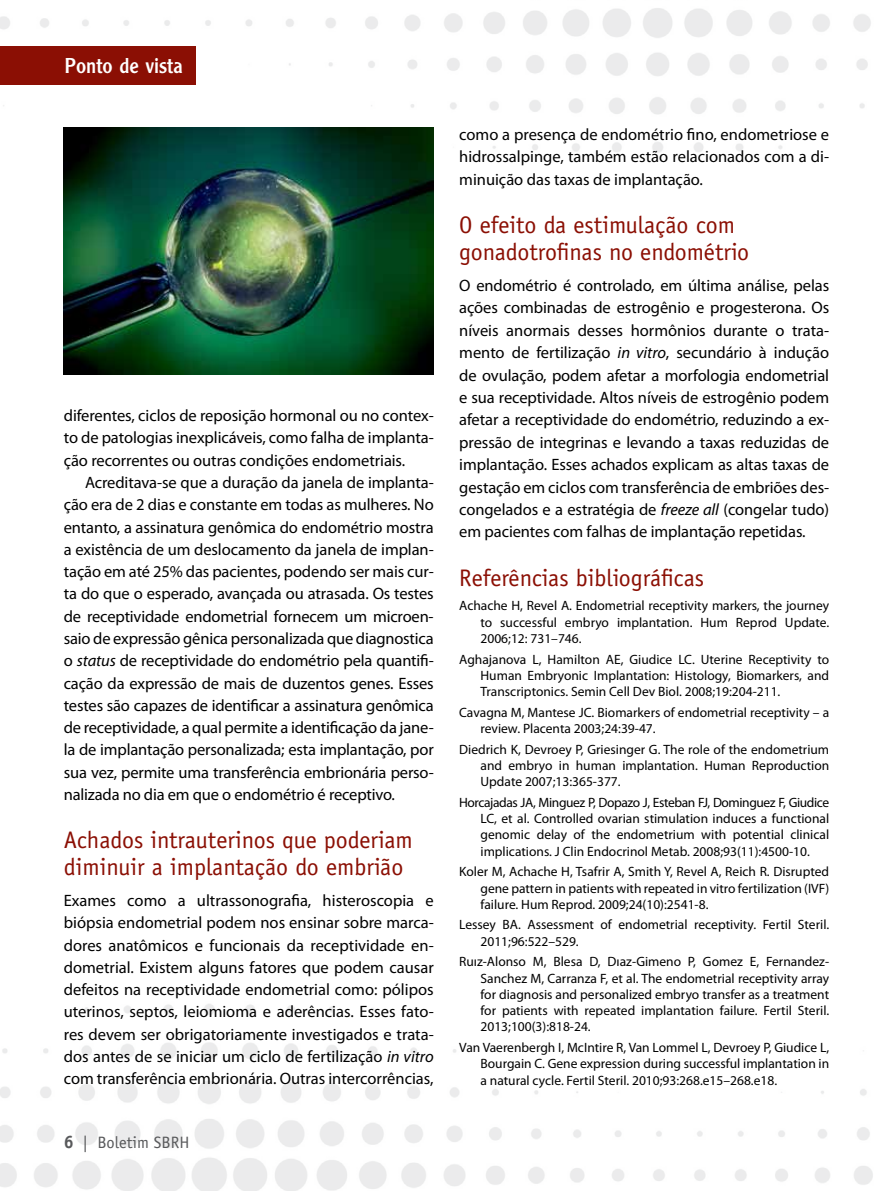
<style>
.page{position:relative;width:893px;height:1191px;background:#fff}
.page>*{position:absolute;margin:0;border:0;box-sizing:border-box;transform-origin:0 0}
.t1{font:24px/27px "Officina Sans Std";color:#8b0f04}
.t2{font:22.5px "Clearface Got T";color:#fff}
.t3{font:16.5px/22.4px "Myriad Pro";letter-spacing:-.005em;color:#000;text-align:justify}
.t4{font:16.5px "Officina Sans Std";color:#58595b}
.t5{font:13.5px/16.4px "Myriad Pro";color:#000;text-align:justify}
.s1{font-style:italic}
.s2{font-weight:700;font-size:18px}
</style>
<div class="page">
<img style="left:0;top:1004px;width:873px;height:187px">
<img style="left:0;top:8px;width:871px;height:163px">
<div style="left:0;top:47px;width:196px;height:38px;background:#8b0f04"></div>
<img style="left:64px;top:128px;width:370px;height:246px">
<h2 class="t2" style="left:64px;top:53px;width:120px">Ponto de vista</h2>
<p class="t3" style="left:64px;top:404px;width:371px">diferentes, ciclos de reposição hormonal ou no contex&shy;to de patologias inexplicáveis, como falha de implanta&shy;ção recorrentes ou outras condições endometriais.</p>
<p class="t3" style="left:64px;top:471px;width:371px;text-indent:21px">Acreditava-se que a duração da janela de implanta&shy;ção era de 2 dias e constante em todas as mulheres. No entanto, a assinatura genômica do endométrio mostra a existência de um deslocamento da janela de implan&shy;tação em até 25% das pacientes, podendo ser mais cur&shy;ta do que o esperado, avançada ou atrasada. Os testes de receptividade endometrial fornecem um microen&shy;saio de expressão gênica personalizada que diagnostica o <span class="s1">status</span> de receptividade do endométrio pela quantifi&shy;cação da expressão de mais de duzentos genes. Esses testes são capazes de identificar a assinatura genômica de receptividade, a qual permite a identificação da jane&shy;la de implantação personalizada; esta implantação, por sua vez, permite uma transferência embrionária perso&shy;nalizada no dia em que o endométrio é receptivo.</p>
<h1 class="t1" style="left:64px;top:826px;width:351px">Achados intrauterinos que poderiam diminuir a implantação do embrião</h1>
<p class="t3" style="left:64px;top:889px;width:371px">Exames como a ultrassonografia, histeroscopia e biópsia endometrial podem nos ensinar sobre marca&shy;dores anatômicos e funcionais da receptividade en&shy;dometrial. Existem alguns fatores que podem causar defeitos na receptividade endometrial como: pólipos uterinos, septos, leiomioma e aderências. Esses fato&shy;res devem ser obrigatoriamente investigados e trata&shy;dos antes de se iniciar um ciclo de fertilização <span class="s1">in vitro </span>com transferência embrionária. Outras intercorrências,</p>
<p class="t4" style="left:64px;top:1133px;width:127px"><span class="s2">6</span> | Boletim SBRH</p>
<p class="t3" style="left:459px;top:123px;width:371px">como a presença de endométrio fino, endometriose e hidrossalpinge, também estão relacionados com a di&shy;minuição das taxas de implantação.</p>
<h1 class="t1" style="left:459px;top:211px;width:291px">O efeito da estimulação com gonadotrofinas no endométrio</h1>
<p class="t3" style="left:459px;top:274px;width:371px">O endométrio é controlado, em última análise, pelas ações combinadas de estrogênio e progesterona. Os níveis anormais desses hormônios durante o trata&shy;mento de fertilização <span class="s1">in vitro</span>, secundário à indução de ovulação, podem afetar a morfologia endometrial e sua receptividade. Altos níveis de estrogênio podem afetar a receptividade do endométrio, reduzindo a ex&shy;pressão de integrinas e levando a taxas reduzidas de implantação. Esses achados explicam as altas taxas de gestação em ciclos com transferência de embriões des&shy;congelados e a estratégia de <span class="s1">freeze all</span> (congelar tudo) em pacientes com falhas de implantação repetidas.</p>
<h1 class="t1" style="left:459px;top:564px;width:247px">Referências bibliográficas</h1>
<p class="t5" style="left:480px;top:597px;width:350px;text-indent:-21px">Achache H, Revel A. Endometrial receptivity markers, the journey to successful embryo implantation. Hum Reprod Update.<br>2006;12: 731–746.</p>
<p class="t5" style="left:480px;top:650px;width:350px;text-indent:-21px">Aghajanova L, Hamilton AE, Giudice LC. Uterine Receptivity to Human Embryonic Implantation: Histology, Biomarkers, and Transcriptonics. Semin Cell Dev Biol. 2008;19:204-211.</p>
<p class="t5" style="left:480px;top:704px;width:350px;text-indent:-21px">Cavagna M, Mantese JC. Biomarkers of endometrial receptivity – a review. Placenta 2003;24:39-47.</p>
<p class="t5" style="left:480px;top:740px;width:350px;text-indent:-21px">Diedrich K, Devroey P, Griesinger G. The role of the endometrium and embryo in human implantation. Human Reproduction Update 2007;13:365-377.</p>
<p class="t5" style="left:480px;top:794px;width:350px;text-indent:-21px">Horcajadas JA, Minguez P, Dopazo J, Esteban FJ, Dominguez F, Giudice LC, et al. Controlled ovarian stimulation induces a functional genomic delay of the endometrium with potential clinical implications. J Clin Endocrinol Metab. 2008;93(11):4500-10.</p>
<p class="t5" style="left:480px;top:863px;width:350px;text-indent:-21px">Koler M, Achache H, Tsafrir A, Smith Y, Revel A, Reich R. Disrupted gene pattern in patients with repeated in vitro fertilization (IVF) failure. Hum Reprod. 2009;24(10):2541-8.</p>
<p class="t5" style="left:480px;top:916px;width:350px;text-indent:-21px">Lessey BA. Assessment of endometrial receptivity. Fertil Steril.<br>2011;96:522–529.</p>
<p class="t5" style="left:480px;top:953px;width:350px;text-indent:-21px">Ruız-Alonso M, Blesa D, Dıaz-Gimeno P, Gomez E, Fernandez-Sanchez M, Carranza F, et al. The endometrial receptivity array for diagnosis and personalized embryo transfer as a treatment for patients with repeated implantation failure. Fertil Steril.<br>2013;100(3):818-24.</p>
<p class="t5" style="left:480px;top:1039px;width:350px;text-indent:-21px">Van Vaerenbergh I, McIntire R, Van Lommel L, Devroey P, Giudice L, Bourgain C. Gene expression during successful implantation in a natural cycle. Fertil Steril. 2010;93:268.e15–268.e18.</p>
</div>
